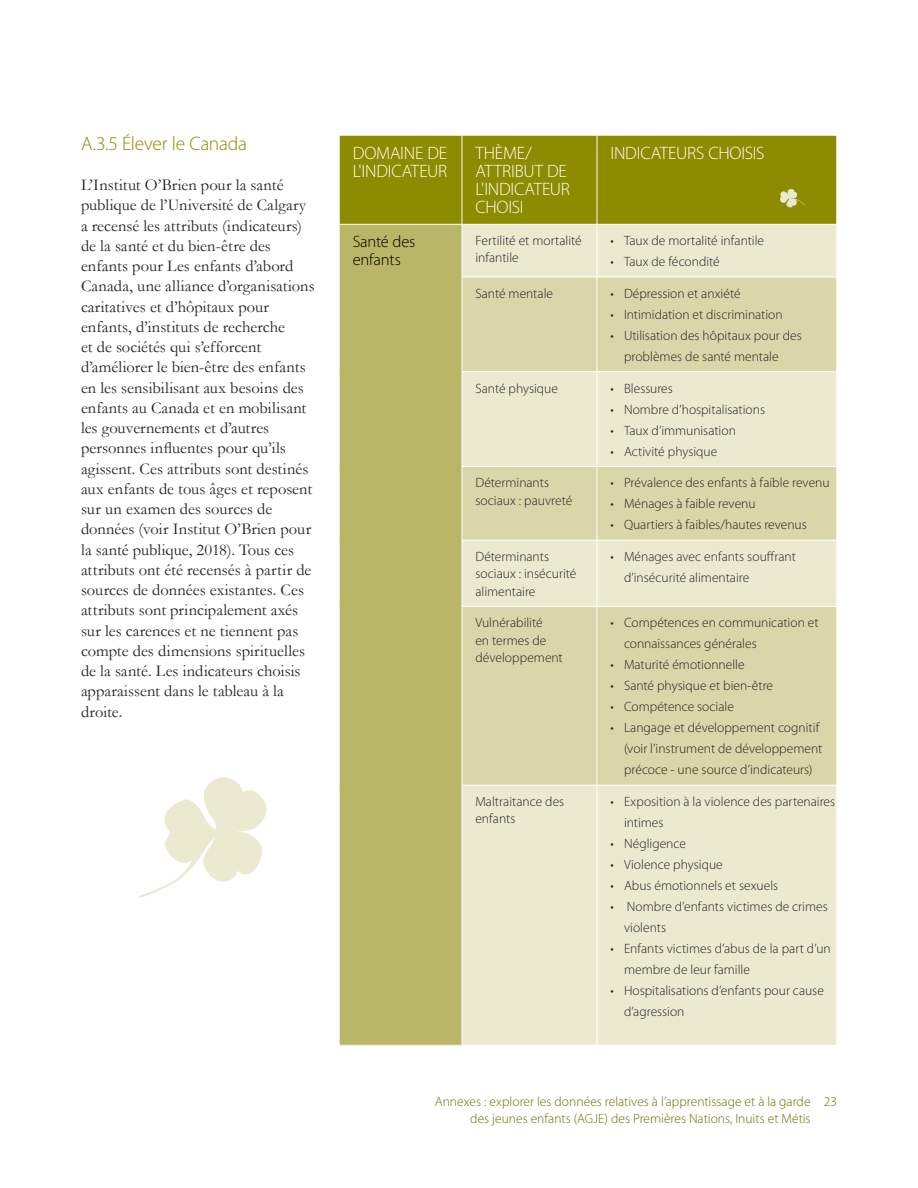
<style>
.page{position:relative;width:918px;height:1188px;background:#fff}
.page>*{position:absolute;margin:0;border:0;box-sizing:border-box;transform-origin:0 0}
.t1{font:300 19.5px "Myriad Pro";letter-spacing:-.015em;color:#8d8b00}
.t2{font:300 18px/18px "Myriad Pro";letter-spacing:-.015em;color:#fff}
.t3{font:16.5px/20.2px "Garamond";color:#222223}
.t4{font:300 16.5px/17.2px "Myriad Pro";letter-spacing:-.01em;color:#000}
.t5{font:300 13.5px/21px "Myriad Pro";color:#222223}
.t6{font:300 13.5px/16.5px "Myriad Pro";color:#6e6f00}
</style>
<div class="page">
<div style="left:340px;top:136px;width:497px;height:88px;background:#8d8b00"></div>
<div style="left:339px;top:224px;width:123px;height:821px;background:#b9b667"></div>
<div style="left:463px;top:225px;width:374px;height:820px;background:#ebead1"></div>
<svg style="left:463px;top:278px;width:374px;height:507px;background:#deddb6"></svg>
<hr style="left:462px;top:135px;width:1px;height:89px;background:#fff">
<hr style="left:597px;top:135px;width:1px;height:89px;background:#fff">
<hr style="left:597px;top:224px;width:1px;height:53px;background:#fff">
<hr style="left:597px;top:277px;width:1px;height:95px;background:#fff">
<hr style="left:597px;top:372px;width:1px;height:94px;background:#fff">
<hr style="left:597px;top:467px;width:1px;height:73px;background:#fff">
<hr style="left:597px;top:540px;width:1px;height:66px;background:#fff">
<hr style="left:597px;top:607px;width:1px;height:178px;background:#fff">
<hr style="left:597px;top:785px;width:1px;height:260px;background:#fff">
<hr style="left:339px;top:224px;width:123px;height:1px;background:#fff">
<hr style="left:339px;top:224px;width:1px;height:53px;background:#fff">
<hr style="left:339px;top:277px;width:1px;height:95px;background:#fff">
<hr style="left:339px;top:372px;width:1px;height:94px;background:#fff">
<hr style="left:339px;top:466px;width:1px;height:74px;background:#fff">
<hr style="left:339px;top:540px;width:1px;height:66px;background:#fff">
<hr style="left:339px;top:606px;width:1px;height:179px;background:#fff">
<hr style="left:339px;top:785px;width:1px;height:260px;background:#fff">
<hr style="left:462px;top:277px;width:135px;height:1px;background:#fff">
<hr style="left:597px;top:277px;width:240px;height:1px;background:#fff">
<hr style="left:462px;top:371px;width:135px;height:1px;background:#fff">
<hr style="left:597px;top:371px;width:240px;height:1px;background:#fff">
<hr style="left:462px;top:466px;width:135px;height:1px;background:#fff">
<hr style="left:597px;top:466px;width:240px;height:1px;background:#fff">
<hr style="left:462px;top:540px;width:135px;height:1px;background:#fff">
<hr style="left:597px;top:540px;width:240px;height:1px;background:#fff">
<hr style="left:462px;top:606px;width:135px;height:1px;background:#fff">
<hr style="left:597px;top:606px;width:240px;height:1px;background:#fff">
<hr style="left:462px;top:785px;width:135px;height:1px;background:#fff">
<hr style="left:597px;top:785px;width:240px;height:1px;background:#fff">
<svg style="left:139px;top:777px;width:128px;height:121px"></svg>
<svg style="left:780px;top:189px;width:26px;height:19px"></svg>
<h1 class="t1" style="left:81px;top:131px;width:168px">A.3.5 Élever le Canada</h1>
<p class="t3" style="left:81px;top:174px;width:235px">L’Institut O’Brien pour la santé publique de l’Université de Calgary a recensé les attributs (indicateurs) de la santé et du bien-être des enfants pour Les enfants d’abord Canada, une alliance d’organisations caritatives et d’hôpitaux pour enfants, d’instituts de recherche<br>et de sociétés qui s’efforcent d’améliorer le bien-être des enfants en les sensibilisant aux besoins des enfants au Canada et en mobilisant les gouvernements et d’autres personnes influentes pour qu’ils agissent. Ces attributs sont destinés aux enfants de tous âges et reposent sur un examen des sources de données (voir Institut O’Brien pour la santé publique, 2018). Tous ces attributs ont été recensés à partir de sources de données existantes. Ces attributs sont principalement axés sur les carences et ne tiennent pas compte des dimensions spirituelles de la santé. Les indicateurs choisis apparaissent dans le tableau à la droite.</p>
<h2 class="t2" style="left:353px;top:144px;width:96px">DOMAINE DE<br>L'INDICATEUR</h2>
<h2 class="t2" style="left:475px;top:144px;width:96px">THÈME/<br>ATTRIBUT DE<br>L'INDICATEUR<br>CHOISI</h2>
<h2 class="t2" style="left:610px;top:144px;width:155px">INDICATEURS CHOISIS</h2>
<p class="t4" style="left:353px;top:233px;width:64px">Santé des enfants</p>
<p class="t5" style="left:475px;top:232px;width:108px;line-height:17.2px">Fertilité et mortalité infantile</p>
<p class="t5" style="left:610px;top:230px;width:155px">• Taux de mortalité infantile</p>
<p class="t5" style="left:610px;top:251px;width:111px">• Taux de fécondité</p>
<p class="t5" style="left:475px;top:283px;width:79px">Santé mentale</p>
<p class="t5" style="left:610px;top:283px;width:132px">• Dépression et anxiété</p>
<p class="t5" style="left:610px;top:304px;width:174px">• Intimidation et discrimination</p>
<p class="t5" style="left:624px;top:325px;width:179px;text-indent:-14px">• Utilisation des hôpitaux pour des problèmes de santé mentale</p>
<p class="t5" style="left:475px;top:378px;width:84px">Santé physique</p>
<p class="t5" style="left:610px;top:378px;width:64px">• Blessures</p>
<p class="t5" style="left:610px;top:399px;width:156px">• Nombre d’hospitalisations</p>
<p class="t5" style="left:610px;top:420px;width:127px">• Taux d’immunisation</p>
<p class="t5" style="left:610px;top:441px;width:108px">• Activité physique</p>
<p class="t5" style="left:475px;top:474px;width:98px;line-height:17.2px">Déterminants sociaux : pauvreté</p>
<p class="t5" style="left:610px;top:472px;width:221px">• Prévalence des enfants à faible revenu</p>
<p class="t5" style="left:610px;top:493px;width:147px">• Ménages à faible revenu</p>
<p class="t5" style="left:610px;top:514px;width:198px">• Quartiers à faibles/hautes revenus</p>
<p class="t5" style="left:475px;top:548px;width:103px;line-height:17.2px">Déterminants sociaux : insécurité alimentaire</p>
<p class="t5" style="left:624px;top:546px;width:173px;text-indent:-14px">• Ménages avec enfants souffrant d’insécurité alimentaire</p>
<p class="t5" style="left:475px;top:614px;width:89px;line-height:17.2px">Vulnérabilité<br>en termes de développement</p>
<p class="t5" style="left:624px;top:612px;width:196px;text-indent:-14px">• Compétences en communication et connaissances générales</p>
<p class="t5" style="left:610px;top:654px;width:136px">• Maturité émotionnelle</p>
<p class="t5" style="left:610px;top:675px;width:164px">• Santé physique et bien-être</p>
<p class="t5" style="left:610px;top:696px;width:125px">• Compétence sociale</p>
<p class="t5" style="left:624px;top:717px;width:200px;text-indent:-14px">• Langage et développement cognitif (voir l’instrument de développement précoce - une source d’indicateurs)</p>
<p class="t5" style="left:475px;top:793px;width:90px;line-height:17.2px">Maltraitance des enfants</p>
<p class="t5" style="left:624px;top:791px;width:213px;text-indent:-14px">• Exposition à la violence des partenaires intimes</p>
<p class="t5" style="left:610px;top:833px;width:77px">• Négligence</p>
<p class="t5" style="left:610px;top:854px;width:114px">• Violence physique</p>
<p class="t5" style="left:610px;top:875px;width:169px">• Abus émotionnels et sexuels</p>
<p class="t5" style="left:624px;top:896px;width:205px;text-indent:-14px">• Nombre d’enfants victimes de crimes violents</p>
<p class="t5" style="left:624px;top:938px;width:208px;text-indent:-14px">• Enfants victimes d’abus de la part d’un membre de leur famille</p>
<p class="t5" style="left:624px;top:980px;width:201px;text-indent:-14px">• Hospitalisations d’enfants pour cause d’agression</p>
<p class="t6" style="left:470px;top:1093px;width:368px;text-indent:-36px">Annexes : explorer les données relatives à l’apprentissage et à la garde 23 des jeunes enfants (AGJE) des Premières Nations, Inuits et Métis</p>
</div>
